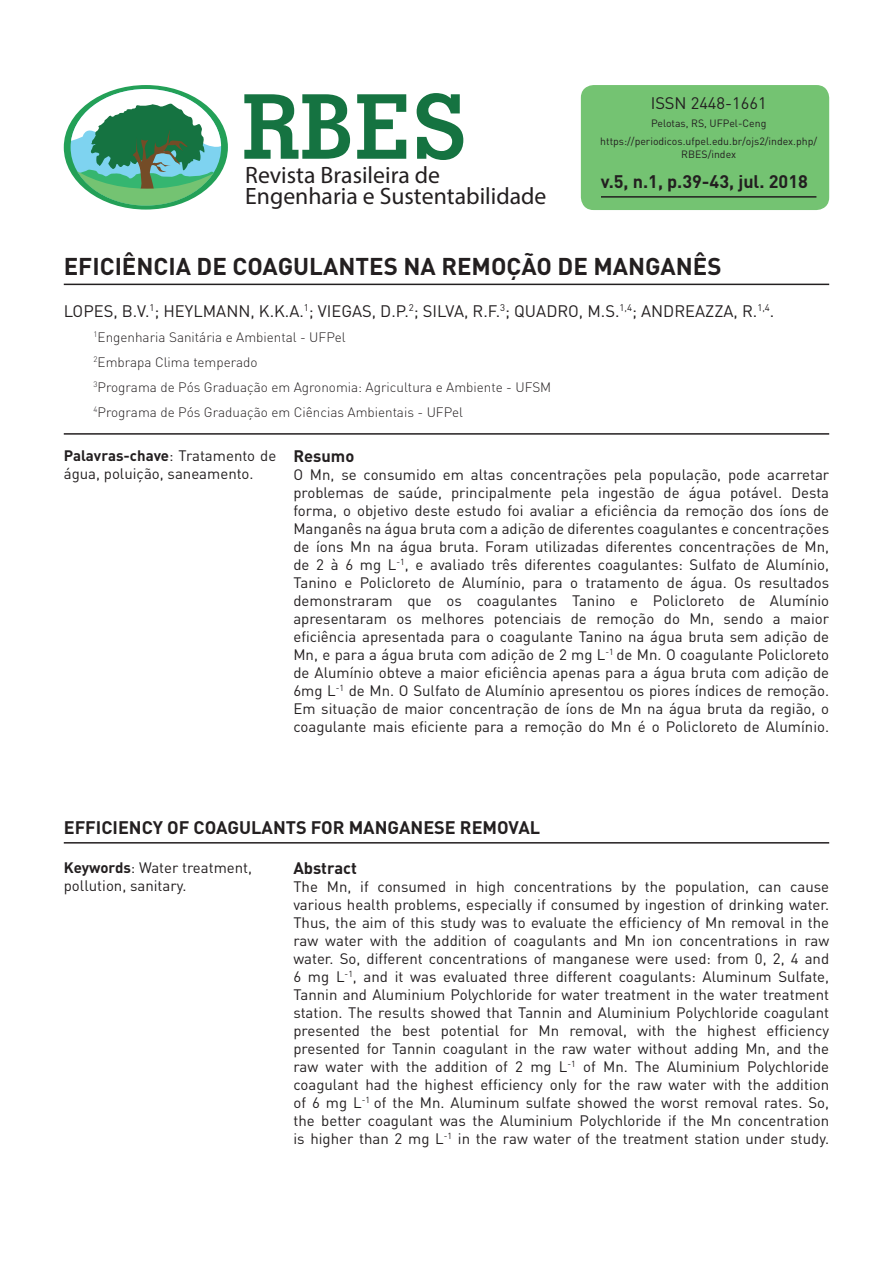
<style>
.page{position:relative;width:893px;height:1263px;background:#fff}
.page>*{position:absolute;margin:0;border:0;box-sizing:border-box;transform-origin:0 0}
.t1{font:700 89.55px "Geometric Slab 703 BT";color:#157341}
.t2{font:700 24px "DIN";color:#231f20}
.t3{font:23.7px/21.6px "Myriad Pro";color:#231f20}
.t4{font:700 18px "DIN";color:#231f20}
.t5{font:16.5px "DIN";color:#231f20}
.t6{font:700 16.5px "DIN";color:#231f20}
.t7{font:15px/18px "DIN";color:#231f20;text-align:justify}
.t8{font:300 13.5px/25px "DIN";color:#231f20}
.t9{font:10.5px/17.7px "DIN";color:#231f20;text-align:center}
.s1{font-weight:700}
</style>
<div class="page">
<div style="left:581px;top:85px;width:248px;height:125px;background:#74c372;border-radius:13px"></div>
<div style="left:64px;top:85px;width:164px;height:125px;background:#23a057;border-radius:50%"></div>
<svg style="left:71px;top:89px;width:150px;height:117px"></svg>
<hr style="left:601px;top:196px;width:215px;height:2px;background:#231f20">
<hr style="left:64px;top:284px;width:765px;height:1px;background:#231f20">
<hr style="left:64px;top:433px;width:765px;height:2px;background:#231f20">
<hr style="left:64px;top:842px;width:765px;height:1px;background:#231f20">
<h1 class="t1" style="left:242px;top:72px;width:226px">RBES</h1>
<p class="t5" style="left:651px;top:93px;width:117px">ISSN 2448-1661</p>
<p class="t9" style="left:600px;top:114px;width:218px">Pelotas, RS, UFPel-Ceng https://periodicos.ufpel.edu.br/ojs2/index.php/</p>
<p class="t9" style="left:681px;top:145px;width:56px">RBES/index</p>
<p class="t4" style="left:601px;top:169px;width:208px">v.5, n.1, p.39-43, jul. 2018</p>
<h3 class="t3" style="left:245px;top:164px;width:303px">Revista Brasileira de<br>Engenharia e Sustentabilidade</h3>
<h2 class="t2" style="left:64px;top:251px;width:659px">EFICIÊNCIA DE COAGULANTES NA REMOÇÃO DE MANGANÊS</h2>
<p class="t5" style="left:64px;top:300px;width:712px">LOPES, B.V.<sup>1</sup>; HEYLMANN, K.K.A.<sup>1</sup>; VIEGAS, D.P.<sup>2</sup>; SILVA, R.F.<sup>3</sup>; QUADRO, M.S.<sup>1,4</sup>; ANDREAZZA, R.<sup>1,4</sup>.</p>
<p class="t8" style="left:94px;top:324px;width:459px"><sup>1</sup>Engenharia Sanitária e Ambiental - UFPel<br><sup>2</sup>Embrapa Clima temperado<br><sup>3</sup>Programa de Pós Graduação em Agronomia: Agricultura e Ambiente - UFSM <sup>4</sup>Programa de Pós Graduação em Ciências Ambientais - UFPel</p>
<p class="t6" style="left:293px;top:446px;width:62px">Resumo</p>
<p class="t7" style="left:293px;top:466px;width:537px">O Mn, se consumido em altas concentrações pela população, pode acarretar problemas de saúde, principalmente pela ingestão de água potável. Desta forma, o objetivo deste estudo foi avaliar a eficiência da remoção dos íons de Manganês na água bruta com a adição de diferentes coagulantes e concentrações de íons Mn na água bruta. Foram utilizadas diferentes concentrações de Mn, de 2 à 6 mg L<sup>-1</sup>, e avaliado três diferentes coagulantes: Sulfato de Alumínio, Tanino e Policloreto de Alumínio, para o tratamento de água. Os resultados demonstraram que os coagulantes Tanino e Policloreto de Alumínio apresentaram os melhores potenciais de remoção do Mn, sendo a maior eficiência apresentada para o coagulante Tanino na água bruta sem adição de Mn, e para a água bruta com adição de 2 mg L<sup>-1</sup> de Mn. O coagulante Policloreto de Alumínio obteve a maior eficiência apenas para a água bruta com adição de 6mg L<sup>-1</sup> de Mn. O Sulfato de Alumínio apresentou os piores índices de remoção.<br>Em situação de maior concentração de íons de Mn na água bruta da região, o coagulante mais eficiente para a remoção do Mn é o Policloreto de Alumínio.</p>
<p class="t7" style="left:64px;top:446px;width:214px"><span class="s1">Palavras-chave</span>: Tratamento de água, poluição, saneamento.</p>
<p class="t4" style="left:64px;top:815px;width:478px">EFFICIENCY OF COAGULANTS FOR MANGANESE REMOVAL</p>
<p class="t7" style="left:64px;top:858px;width:190px"><span class="s1">Keywords</span>: Water treatment, pollution, sanitary.</p>
<p class="t6" style="left:293px;top:857px;width:65px">Abstract</p>
<p class="t7" style="left:293px;top:877px;width:537px">The Mn, if consumed in high concentrations by the population, can cause various health problems, especially if consumed by ingestion of drinking water.<br>Thus, the aim of this study was to evaluate the efficiency of Mn removal in the raw water with the addition of coagulants and Mn ion concentrations in raw water. So, different concentrations of manganese were used: from 0, 2, 4 and 6 mg L<sup>-1</sup>, and it was evaluated three different coagulants: Aluminum Sulfate, Tannin and Aluminium Polychloride for water treatment in the water treatment station. The results showed that Tannin and Aluminium Polychloride coagulant presented the best potential for Mn removal, with the highest efficiency presented for Tannin coagulant in the raw water without adding Mn, and the raw water with the addition of 2 mg L<sup>-1</sup> of Mn. The Aluminium Polychloride coagulant had the highest efficiency only for the raw water with the addition of 6 mg L<sup>-1</sup> of the Mn. Aluminum sulfate showed the worst removal rates. So, the better coagulant was the Aluminium Polychloride if the Mn concentration is higher than 2 mg L<sup>-1</sup> in the raw water of the treatment station under study.</p>
</div>
